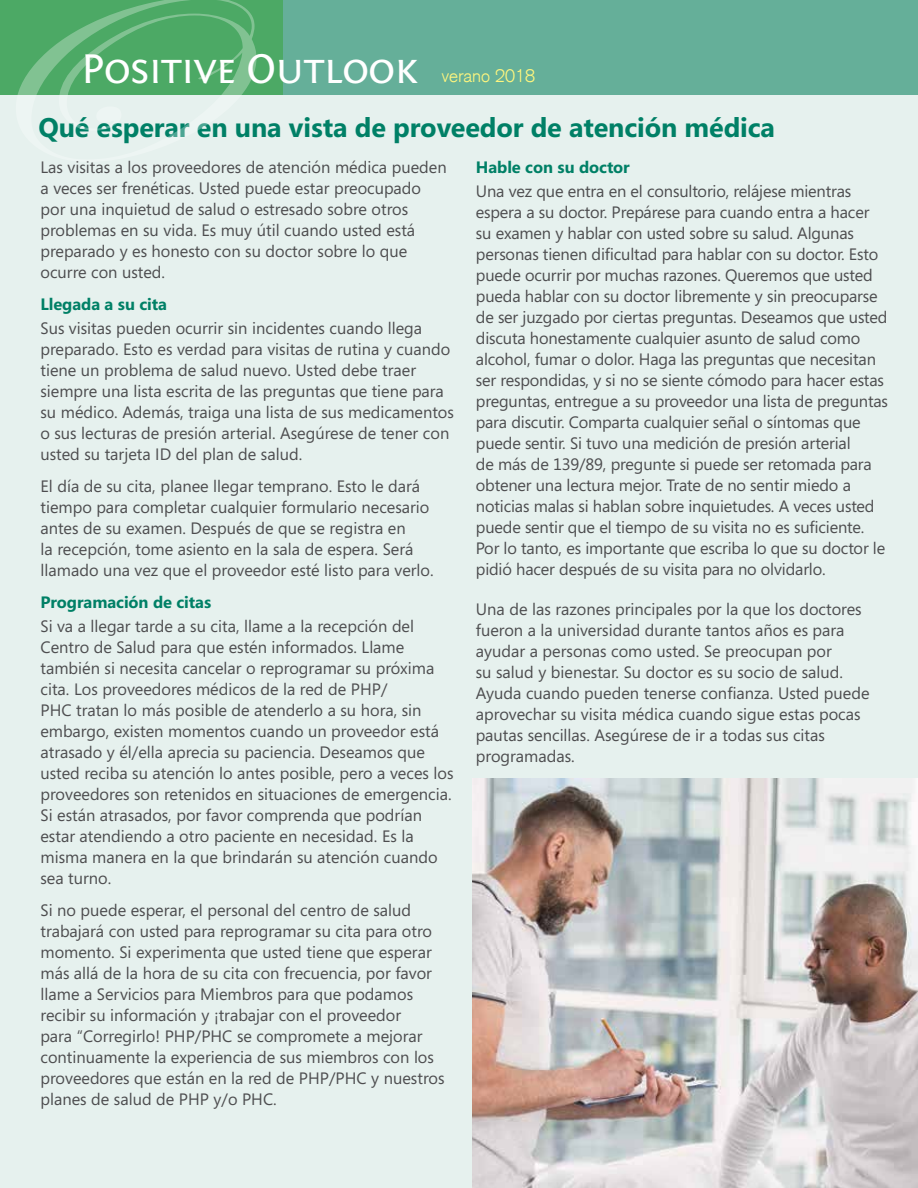
<style>
.page{position:relative;width:918px;height:1188px;background:#fff}
.page>*{position:absolute;margin:0;border:0;box-sizing:border-box;transform-origin:0 0}
.t1{font:43.5px "Fontin Sans Small Caps";letter-spacing:-.02em;color:#fff}
.t2{font:700 27px "Segoe";letter-spacing:-.005em;color:#008066}
.t3{font:300 18px "Akzidenz Grotesk";color:#fff67e}
.t4{font:16.5px/21px "Segoe";color:#4d4d4f}
.t5{font:700 16.5px "Segoe";letter-spacing:-.005em;color:#008066}
</style>
<div class="page">
<div style="left:0;top:72px;width:918px;height:1116px;background:#e6f1ee"></div>
<img style="left:472px;top:779px;width:446px;height:409px">
<div style="left:0;top:0;width:325px;height:94px;background:#4ca965"></div>
<svg style="left:16px;top:0;width:240px;height:95px"></svg>
<div style="left:284px;top:0;width:634px;height:94px;background:#65af99"></div>
<h1 class="t1" style="left:81px;top:45px;width:339px">Positive Outlook</h1>
<p class="t3" style="left:442px;top:65px;width:95px">verano 2018</p>
<h2 class="t2" style="left:38px;top:109px;width:738px">Qué esperar en una vista de proveedor de atención médica</h2>
<p class="t4" style="left:40px;top:156px;width:408px">Las visitas a los proveedores de atención médica pueden a veces ser frenéticas. Usted puede estar preocupado por una inquietud de salud o estresado sobre otros problemas en su vida. Es muy útil cuando usted está preparado y es honesto con su doctor sobre lo que ocurre con usted.</p>
<p class="t5" style="left:40px;top:292px;width:128px">Llegada a su cita</p>
<p class="t4" style="left:40px;top:317px;width:415px">Sus visitas pueden ocurrir sin incidentes cuando llega preparado. Esto es verdad para visitas de rutina y cuando tiene un problema de salud nuevo. Usted debe traer siempre una lista escrita de las preguntas que tiene para su médico. Además, traiga una lista de sus medicamentos o sus lecturas de presión arterial. Asegúrese de tener con usted su tarjeta ID del plan de salud.</p>
<p class="t4" style="left:40px;top:475px;width:395px">El día de su cita, planee llegar temprano. Esto le dará tiempo para completar cualquier formulario necesario antes de su examen. Después de que se registra en<br>la recepción, tome asiento en la sala de espera. Será llamado una vez que el proveedor esté listo para verlo.</p>
<p class="t5" style="left:40px;top:590px;width:172px">Programación de citas</p>
<p class="t4" style="left:40px;top:615px;width:414px">Si va a llegar tarde a su cita, llame a la recepción del Centro de Salud para que estén informados. Llame también si necesita cancelar o reprogramar su próxima cita. Los proveedores médicos de la red de PHP/<br>PHC tratan lo más posible de atenderlo a su hora, sin embargo, existen momentos cuando un proveedor está atrasado y él/ella aprecia su paciencia. Deseamos que usted reciba su atención lo antes posible, pero a veces los proveedores son retenidos en situaciones de emergencia.<br>Si están atrasados, por favor comprenda que podrían estar atendiendo a otro paciente en necesidad. Es la misma manera en la que brindarán su atención cuando sea turno.</p>
<p class="t4" style="left:40px;top:899px;width:406px">Si no puede esperar, el personal del centro de salud trabajará con usted para reprogramar su cita para otro momento. Si experimenta que usted tiene que esperar más allá de la hora de su cita con frecuencia, por favor llame a Servicios para Miembros para que podamos recibir su información y ¡trabajar con el proveedor<br>para “Corregirlo! PHP/PHC se compromete a mejorar continuamente la experiencia de sus miembros con los proveedores que están en la red de PHP/PHC y nuestros planes de salud de PHP y/o PHC.</p>
<p class="t5" style="left:476px;top:155px;width:155px">Hable con su doctor</p>
<p class="t4" style="left:476px;top:181px;width:414px">Una vez que entra en el consultorio, relájese mientras espera a su doctor. Prepárese para cuando entra a hacer su examen y hablar con usted sobre su salud. Algunas personas tienen dificultad para hablar con su doctor. Esto puede ocurrir por muchas razones. Queremos que usted pueda hablar con su doctor libremente y sin preocuparse de ser juzgado por ciertas preguntas. Deseamos que usted discuta honestamente cualquier asunto de salud como alcohol, fumar o dolor. Haga las preguntas que necesitan ser respondidas, y si no se siente cómodo para hacer estas preguntas, entregue a su proveedor una lista de preguntas para discutir. Comparta cualquier señal o síntomas que puede sentir. Si tuvo una medición de presión arterial<br>de más de 139/89, pregunte si puede ser retomada para obtener una lectura mejor. Trate de no sentir miedo a noticias malas si hablan sobre inquietudes. A veces usted puede sentir que el tiempo de su visita no es suficiente.<br>Por lo tanto, es importante que escriba lo que su doctor le pidió hacer después de su visita para no olvidarlo.</p>
<p class="t4" style="left:476px;top:598px;width:395px">Una de las razones principales por la que los doctores fueron a la universidad durante tantos años es para ayudar a personas como usted. Se preocupan por<br>su salud y bienestar. Su doctor es su socio de salud.<br>Ayuda cuando pueden tenerse confianza. Usted puede aprovechar su visita médica cuando sigue estas pocas pautas sencillas. Asegúrese de ir a todas sus citas programadas.</p>
</div>
